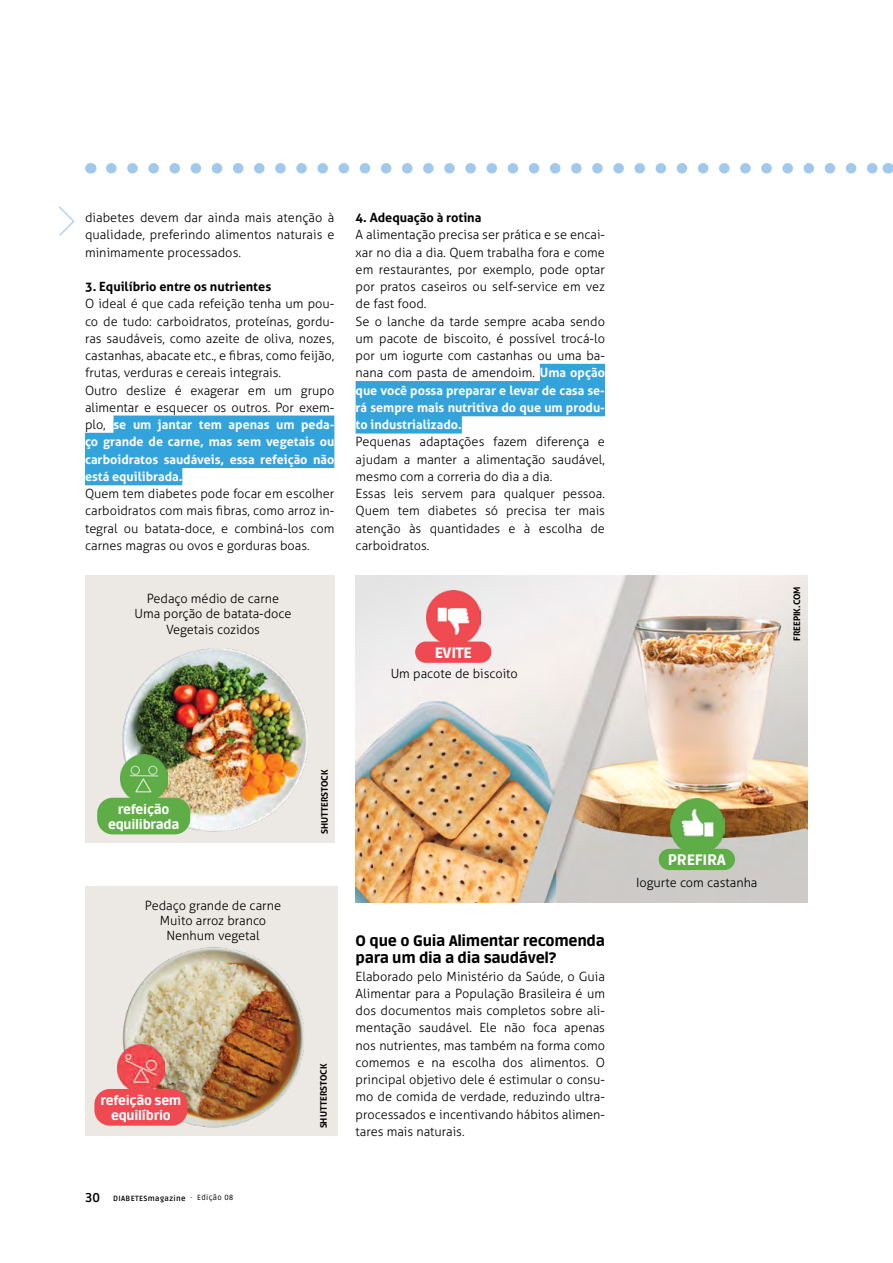
<style>
.page{position:relative;width:893px;height:1263px;background:#fff}
.page>*{position:absolute;margin:0;border:0;box-sizing:border-box;transform-origin:0 0}
.t1{font:900 15px/17.2px "Ruda";letter-spacing:-.02em;color:#000}
.t2{font:900 15px "Ruda";letter-spacing:-.02em;color:#fff}
.t3{font:900 12.9px/14.9px "Ruda";letter-spacing:-.02em;color:#fff;text-align:center}
.t4{font:300 12.75px/17.2px "Aller";color:#000;text-align:justify}
.t5{font:700 12.75px "Aller";color:#000}
.t6{font:700 12.75px "Ruda";color:#000}
.t7{font:700 9px "Aller";color:#000}
.t8{font:700 7.5px "Ruda";letter-spacing:.05em;color:#000}
.s1{font-weight:700;color:#fff}
.s2{font-weight:400}
</style>
<div class="page">
<div style="left:85px;top:575px;width:249px;height:268px;background:#ece8e4"></div>
<img style="left:101px;top:648px;width:207px;height:187px">
<div style="left:85px;top:886px;width:253px;height:249px;background:#ece8e4"></div>
<img style="left:122px;top:947px;width:182px;height:181px">
<img style="left:356px;top:575px;width:452px;height:327px">
<svg style="left:111px;top:163px;width:766px;height:11px"></svg>
<div style="left:114px;top:415px;width:220px;height:18px;background:#33a3dc"></div>
<div style="left:85px;top:433px;width:249px;height:18px;background:#33a3dc"></div>
<div style="left:85px;top:450px;width:249px;height:18px;background:#33a3dc"></div>
<div style="left:85px;top:467px;width:97px;height:18px;background:#33a3dc"></div>
<div style="left:540px;top:364px;width:65px;height:18px;background:#33a3dc"></div>
<div style="left:356px;top:381px;width:249px;height:18px;background:#33a3dc"></div>
<div style="left:356px;top:398px;width:249px;height:18px;background:#33a3dc"></div>
<div style="left:356px;top:415px;width:106px;height:18px;background:#33a3dc"></div>
<img style="left:426px;top:590px;width:54px;height:51px">
<div style="left:415px;top:641px;width:76px;height:22px;background:#ef4a51;border-radius:11px"></div>
<img style="left:670px;top:799px;width:55px;height:50px">
<div style="left:659px;top:849px;width:76px;height:21px;background:#5ead46;border-radius:11px"></div>
<svg style="left:58px;top:206px;width:17px;height:30px"></svg>
<img style="left:117px;top:1045px;width:47px;height:44px">
<div style="left:94px;top:1089px;width:93px;height:37px;background:#ef4a51;border-radius:16px"></div>
<img style="left:120px;top:755px;width:47px;height:43px">
<div style="left:97px;top:798px;width:93px;height:36px;background:#5ead46;border-radius:16px"></div>
<p class="t4" style="left:85px;top:209px;width:251px">diabetes devem dar ainda mais atenção à qualidade, preferindo alimentos naturais e minimamente processados.</p>
<p class="t5" style="left:85px;top:279px;width:188px">3. Equilíbrio entre os nutrientes</p>
<p class="t4" style="left:85px;top:295px;width:251px;text-align:left">O ideal é que cada refeição tenha um pou&shy;co de tudo: carboidratos, proteínas, gordu&shy;ras saudáveis, como azeite de oliva, nozes, castanhas, abacate etc., e fibras, como feijão, frutas, verduras e cereais integrais.<br>Outro deslize é exagerar em um grupo alimentar e esquecer os outros. Por exem&shy;plo, <span class="s1">se um jantar tem apenas um peda&shy;ço grande de carne, mas sem vegetais ou carboidratos saudáveis, essa refeição não está equilibrada.</span></p>
<p class="t4" style="left:85px;top:485px;width:251px">Quem tem diabetes pode focar em escolher carboidratos com mais fibras, como arroz in&shy;tegral ou batata-doce, e combiná-los com carnes magras ou ovos e gorduras boas.</p>
<p class="t4" style="left:135px;top:591px;width:159px;line-height:15.3px;text-align:center">Pedaço médio de carne<br>Uma porção de batata-doce<br>Vegetais cozidos</p>
<p class="t5" style="left:356px;top:210px;width:127px">4. Adequação à rotina</p>
<p class="t4" style="left:356px;top:226px;width:251px;text-align:left">A alimentação precisa ser prática e se encai&shy;xar no dia a dia. Quem trabalha fora e come em restaurantes, por exemplo, pode optar por pratos caseiros ou self-service em vez de fast food.<br>Se o lanche da tarde sempre acaba sendo um pacote de biscoito, é possível trocá-lo por um iogurte com castanhas ou uma ba&shy;nana com pasta de amendoim. <span class="s1">Uma opção que você possa preparar e levar de casa se&shy;rá sempre mais nutritiva do que um produ&shy;to industrializado.</span></p>
<p class="t4" style="left:356px;top:433px;width:251px;text-align:left">Pequenas adaptações fazem diferença e ajudam a manter a alimentação saudável, mesmo com a correria do dia a dia.<br>Essas leis servem para qualquer pessoa.<br>Quem tem diabetes só precisa ter mais atenção às quantidades e à escolha de carboidratos.</p>
<p class="t2" style="left:435px;top:642px;width:38px">EVITE</p>
<p class="t4" style="left:391px;top:665px;width:129px">Um pacote de biscoito</p>
<p class="t3" style="left:108px;top:801px;width:73px">refeição equilibrada</p>
<p class="t4" style="left:145px;top:897px;width:138px;line-height:15.3px;text-align:center">Pedaço grande de carne<br>Muito arroz branco<br>Nenhum vegetal</p>
<p class="t3" style="left:101px;top:1092px;width:82px">refeição sem equilíbrio</p>
<p class="t6" style="left:85px;top:1189px;width:16px">30</p>
<p class="t8" style="left:113px;top:1193px;width:121px">DIABETESmagazine <span class="s2">· Edição 08</span></p>
<p class="t7" style="left:319px;top:834px;width:66px;rotate:-90deg">SHUTTERSTOCK</p>
<p class="t7" style="left:318px;top:1128px;width:66px;rotate:-90deg">SHUTTERSTOCK</p>
<p class="t1" style="left:356px;top:931px;width:251px">O que o Guia Alimentar recomenda para um dia a dia saudável?</p>
<p class="t4" style="left:356px;top:967px;width:251px">Elaborado pelo Ministério da Saúde, o Guia Alimentar para a População Brasileira é um dos documentos mais completos sobre ali&shy;mentação saudável. Ele não foca apenas nos nutrientes, mas também na forma como comemos e na escolha dos alimentos. O principal objetivo dele é estimular o consu&shy;mo de comida de verdade, reduzindo ultra&shy;processados e incentivando hábitos alimen&shy;tares mais naturais.</p>
<p class="t2" style="left:668px;top:850px;width:60px">PREFIRA</p>
<p class="t4" style="left:636px;top:873px;width:123px">Iogurte com castanha</p>
<p class="t7" style="left:791px;top:641px;width:56px;rotate:-90deg">FREEPIK.COM</p>
</div>
